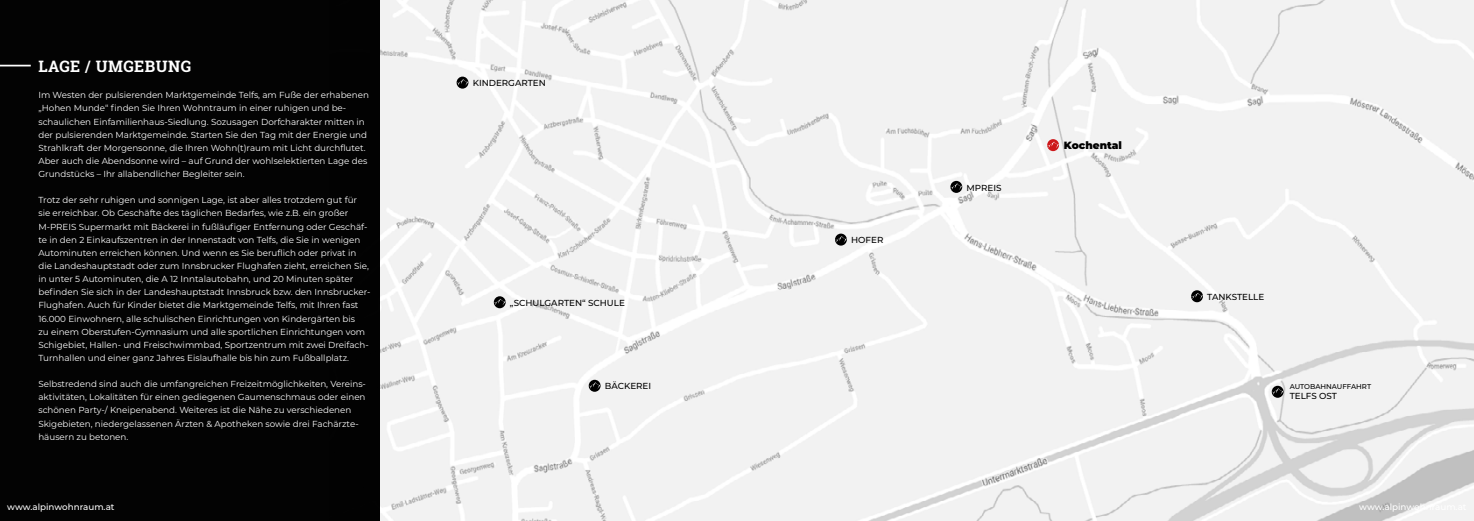
<style>
.page{position:relative;width:1474px;height:521px;background:#fff}
.page>*{position:absolute;margin:0;border:0;box-sizing:border-box;transform-origin:0 0}
.t1{font:700 15.75px "Roboto Slab";letter-spacing:.03em;color:#fff}
.t2{font:900 10.5px "Montserrat";color:#000}
.t3{font:8.75px/13.1px "Montserrat";color:#fff}
.t4{font:500 8.75px "Montserrat";color:#000}
.t5{font:500 8.75px "Montserrat";color:#fff}
.t6{font:500 7px "Montserrat";color:#000}
</style>
<div class="page">
<img style="left:379px;top:0;width:1094px;height:521px">
<div style="left:0;top:0;width:379px;height:521px;background:#000"></div>
<hr style="left:0;top:65px;width:31px;height:1px;background:#fff">
<svg style="left:1047px;top:139px;width:12px;height:12px"></svg>
<svg style="left:950px;top:181px;width:12px;height:12px"></svg>
<svg style="left:1191px;top:290px;width:11px;height:12px"></svg>
<svg style="left:835px;top:234px;width:11px;height:12px"></svg>
<svg style="left:1271px;top:386px;width:12px;height:12px"></svg>
<svg style="left:456px;top:77px;width:12px;height:12px"></svg>
<svg style="left:494px;top:296px;width:11px;height:12px"></svg>
<svg style="left:588px;top:380px;width:12px;height:12px"></svg>
<h1 class="t1" style="left:38px;top:56px;width:154px">LAGE / UMGEBUNG</h1>
<p class="t3" style="left:38px;top:88px;width:332px">Im Westen der pulsierenden Marktgemeinde Telfs, am Fuße der erhabenen „Hohen Munde“ finden Sie Ihren Wohntraum in einer ruhigen und be&shy;schaulichen Einfamilienhaus-Siedlung. Sozusagen Dorfcharakter mitten in der pulsierenden Marktgemeinde. Starten Sie den Tag mit der Energie und Strahlkraft der Morgensonne, die Ihren Wohn(t)raum mit Licht durchflutet.<br>Aber auch die Abendsonne wird – auf Grund der wohlselektierten Lage des Grundstücks – Ihr allabendlicher Begleiter sein.</p>
<p class="t3" style="left:38px;top:193px;width:334px">Trotz der sehr ruhigen und sonnigen Lage, ist aber alles trotzdem gut für sie erreichbar. Ob Geschäfte des täglichen Bedarfes, wie z.B. ein großer M-PREIS Supermarkt mit Bäckerei in fußläufiger Entfernung oder Geschäf&shy;te in den 2 Einkaufszentren in der Innenstadt von Telfs, die Sie in wenigen Autominuten erreichen können. Und wenn es Sie beruflich oder privat in die Landeshauptstadt oder zum Innsbrucker Flughafen zieht, erreichen Sie, in unter 5 Autominuten, die A 12 Inntalautobahn, und 20 Minuten später befinden Sie sich in der Landeshauptstadt Innsbruck bzw. den Innsbrucker-Flughafen. Auch für Kinder bietet die Marktgemeinde Telfs, mit Ihren fast 16.000 Einwohnern, alle schulischen Einrichtungen von Kindergärten bis<br>zu einem Oberstufen-Gymnasium und alle sportlichen Einrichtungen vom Schigebiet, Hallen- und Freischwimmbad, Sportzentrum mit zwei Dreifach-Turnhallen und einer ganz Jahres Eislaufhalle bis hin zum Fußballplatz.</p>
<p class="t3" style="left:38px;top:377px;width:329px">Selbstredend sind auch die umfangreichen Freizeitmöglichkeiten, Vereins&shy;aktivitäten, Lokalitäten für einen gediegenen Gaumenschmaus oder einen schönen Party-/ Kneipenabend. Weiteres ist die Nähe zu verschiedenen Skigebieten, niedergelassenen Ärzten &amp; Apotheken sowie drei Fachärzte&shy;häusern zu betonen.</p>
<p class="t4" style="left:472px;top:77px;width:75px">KINDERGARTEN</p>
<p class="t4" style="left:510px;top:297px;width:116px">„SCHULGARTEN“ SCHULE</p>
<p class="t4" style="left:605px;top:380px;width:48px">BÄCKEREI</p>
<p class="t4" style="left:851px;top:234px;width:34px">HOFER</p>
<p class="t4" style="left:966px;top:181px;width:36px">MPREIS</p>
<p class="t2" style="left:1063px;top:138px;width:60px">Kochental</p>
<p class="t4" style="left:1207px;top:291px;width:59px">TANKSTELLE</p>
<p class="t6" style="left:1289px;top:381px;width:83px">AUTOBAHNAUFFAHRT</p>
<p class="t4" style="left:1289px;top:390px;width:49px">TELFS OST</p>
<p class="t5" style="left:7px;top:501px;width:109px">www.alpinwohnraum.at</p>
<p class="t5" style="left:1359px;top:501px;width:109px">www.alpinwohnraum.at</p>
</div>
